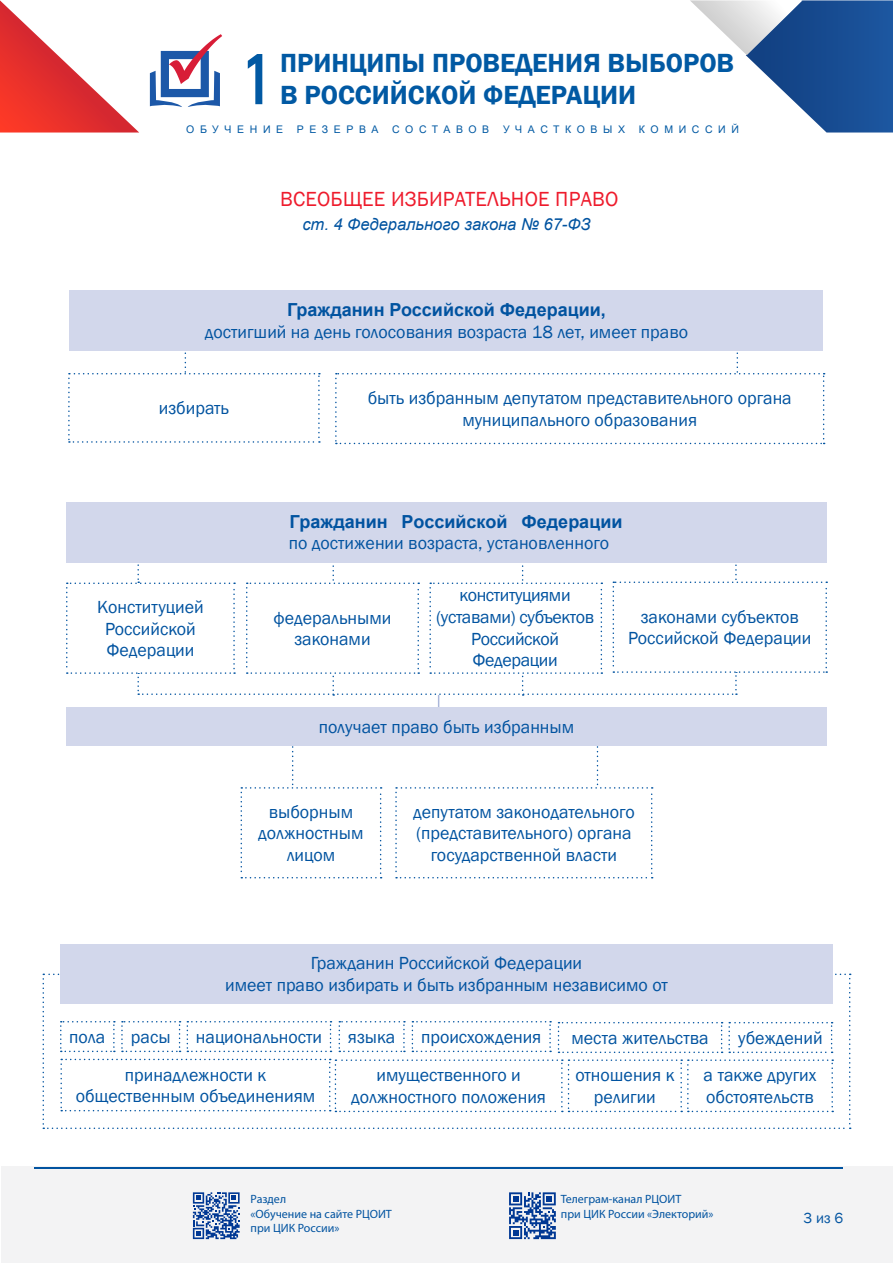
<style>
.page{position:relative;width:893px;height:1263px;background:#fff}
.page>*{position:absolute;margin:0;border:0;box-sizing:border-box;transform-origin:0 0}
.t1{font:700 72px "Akrobat";color:#0159a3}
.t2{font:600 27px "Franklin Gothic";color:#0159a3}
.тема_подзаголовок{font:21px "Franklin Gothic";letter-spacing:.01em;color:#ee1b2c}
.текст_по_центру{font:18px/21.6px "Franklin Gothic";color:#0153a0;text-align:center}
.текст_по_центру-2{font:18px/21.6px "Franklin Gothic";letter-spacing:-.02em;color:#0153a0;text-align:center}
.тема_подзаголовок-2{font:italic 16.5px "Arial";color:#0153a0}
.t3{font:15px "Franklin Gothic";color:#0153a0}
.t4{font:12px/14.4px "Myriad Pro";color:#0153a0}
.t5{font:10.5px "Arial";letter-spacing:.535em;color:#0159a3}
.t6{font:10.5px "Arial";letter-spacing:.515em;color:#0159a3}
.s1{font-family:"Arial";font-weight:700}
</style>
<div class="page">
<svg style="left:0;top:0;width:139px;height:133px"></svg>
<svg style="left:690px;top:0;width:203px;height:133px"></svg>
<div style="left:2px;top:1167px;width:891px;height:96px;background:#f3f3f4"></div>
<hr style="left:34px;top:1167px;width:809px;height:1px;background:#0153a0">
<svg style="left:193px;top:1192px;width:47px;height:47px"></svg>
<svg style="left:509px;top:1192px;width:47px;height:47px"></svg>
<svg style="left:150px;top:34px;width:72px;height:73px"></svg>
<div style="left:60px;top:944px;width:773px;height:59px;background:#d2d7eb"></div>
<svg style="left:43px;top:973px;width:808px;height:156px"></svg>
<div style="left:70px;top:290px;width:753px;height:61px;background:#d2d7eb"></div>
<svg style="left:68px;top:324px;width:252px;height:119px"></svg>
<svg style="left:335px;top:352px;width:490px;height:92px"></svg>
<hr style="left:438px;top:695px;width:1px;height:38px;background:#abb7da">
<div style="left:66px;top:707px;width:761px;height:39px;background:#d2d7eb"></div>
<svg style="left:66px;top:562px;width:761px;height:134px"></svg>
<svg style="left:395px;top:746px;width:258px;height:132px"></svg>
<svg style="left:241px;top:746px;width:141px;height:132px"></svg>
<div style="left:66px;top:502px;width:761px;height:60px;background:#d2d7eb"></div>
<h1 class="t1" style="left:246px;top:34px;width:23px">1</h1>
<h2 class="t2" style="left:280px;top:46px;width:456px">ПРИНЦИПЫ ПРОВЕДЕНИЯ ВЫБОРОВ</h2>
<h2 class="t2" style="left:280px;top:79px;width:357px">В РОССИЙСКОЙ ФЕДЕРАЦИИ</h2>
<p class="t5" style="left:186px;top:122px;width:98px">ОБУЧЕНИЕ</p>
<p class="t5" style="left:297px;top:122px;width:83px">РЕЗЕРВА</p>
<p class="t6" style="left:392px;top:122px;width:98px">СОСТАВОВ</p>
<p class="t5" style="left:503px;top:122px;width:124px">УЧАСТКОВЫХ</p>
<p class="t5" style="left:639px;top:122px;width:102px">КОМИССИЙ</p>
<p class="тема_подзаголовок" style="left:280px;top:186px;width:340px">ВСЕОБЩЕЕ ИЗБИРАТЕЛЬНОЕ ПРАВО</p>
<p class="тема_подзаголовок-2" style="left:302px;top:214px;width:290px">ст. 4 Федерального закона № 67-ФЗ</p>
<p class="текст_по_центру" style="left:205px;top:300px;width:485px"><span class="s1">Гражданин Российской Федерации,<br></span>достигший на день голосования возраста 18 лет, имеет право</p>
<p class="текст_по_центру" style="left:159px;top:398px;width:72px">избирать</p>
<p class="текст_по_центру" style="left:368px;top:388px;width:426px">быть избранным депутатом представительного органа муниципального образования</p>
<p class="текст_по_центру" style="left:289px;top:512px;width:335px;text-align:left"><span class="s1">Гражданин Российской Федерации </span>по достижении возраста, установленного</p>
<p class="текст_по_центру" style="left:97px;top:596px;width:108px">Конституцией<br>Российской<br>Федерации</p>
<p class="текст_по_центру" style="left:273px;top:607px;width:119px">федеральными законами</p>
<p class="текст_по_центру-2" style="left:436px;top:585px;width:160px">конституциями (уставами) субъектов<br>Российской<br>Федерации</p>
<p class="текст_по_центру" style="left:628px;top:606px;width:185px">законами субъектов<br>Российской Федерации</p>
<p class="текст_по_центру" style="left:319px;top:716px;width:257px">получает право быть избранным</p>
<p class="текст_по_центру" style="left:258px;top:801px;width:107px">выборным должностным лицом</p>
<p class="текст_по_центру" style="left:413px;top:801px;width:223px">депутатом законодательного (представительного) органа государственной власти</p>
<p class="текст_по_центру" style="left:225px;top:953px;width:444px">Гражданин Российской Федерации<br>имеет право избирать и быть избранным независимо от</p>
<p class="текст_по_центру" style="left:738px;top:1027px;width:86px">убеждений</p>
<p class="текст_по_центру" style="left:69px;top:1026px;width:38px">пола</p>
<p class="текст_по_центру" style="left:131px;top:1026px;width:41px">расы</p>
<p class="текст_по_центру" style="left:196px;top:1026px;width:128px">национальности</p>
<p class="текст_по_центру" style="left:348px;top:1026px;width:49px">языка</p>
<p class="текст_по_центру" style="left:421px;top:1026px;width:122px">происхождения</p>
<p class="текст_по_центру" style="left:571px;top:1027px;width:139px">места жительства</p>
<p class="текст_по_центру" style="left:575px;top:1065px;width:100px">отношения к религии</p>
<p class="текст_по_центру" style="left:76px;top:1064px;width:241px">принадлежности к общественным объединениям</p>
<p class="текст_по_центру" style="left:704px;top:1065px;width:114px;text-align:left">а также других обстоятельств</p>
<p class="текст_по_центру" style="left:351px;top:1065px;width:196px">имущественного и должностного положения</p>
<p class="t4" style="left:251px;top:1192px;width:143px">Раздел<br>«Обучение на сайте РЦОИТ при ЦИК России»</p>
<p class="t4" style="left:561px;top:1192px;width:154px">Телеграм-канал РЦОИТ<br>при ЦИК России «Электорий»</p>
<p class="t3" style="left:804px;top:1209px;width:41px">3 из 6</p>
</div>
